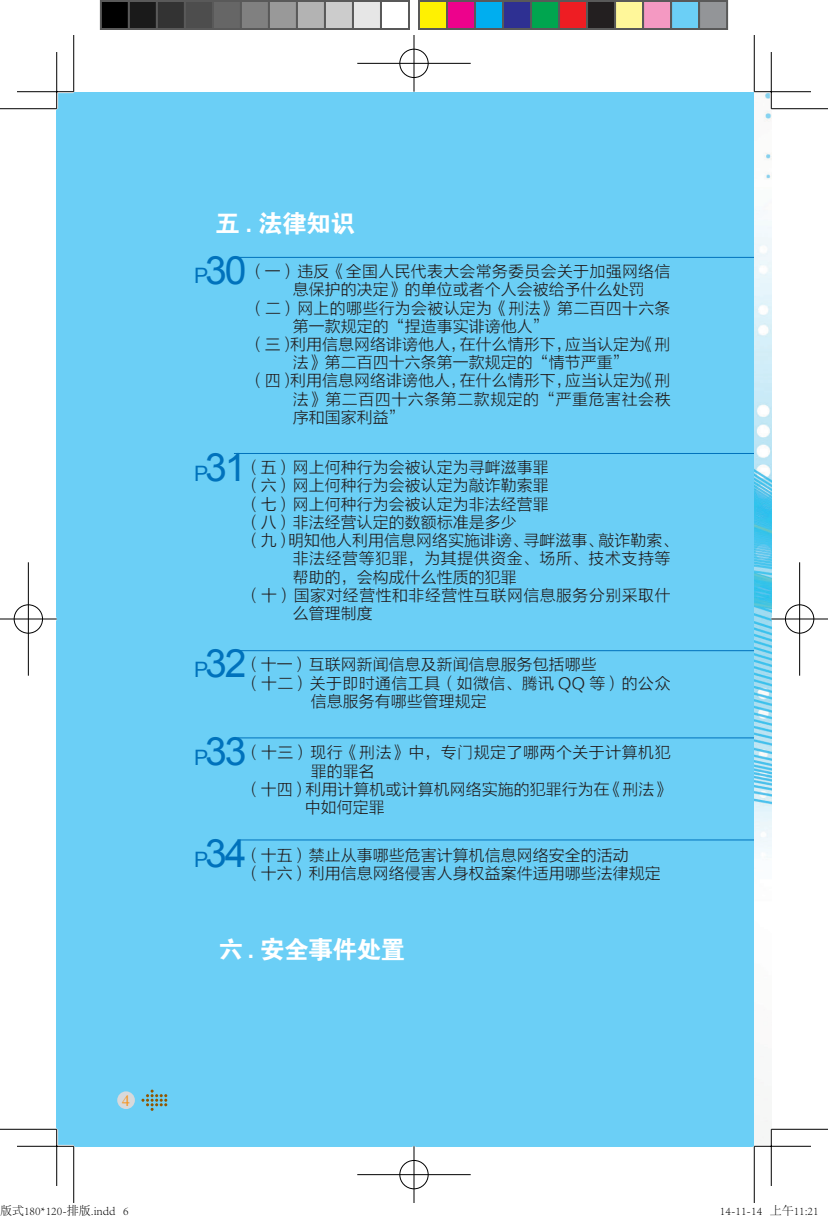
<style>
.page{position:relative;width:828px;height:1221px;background:#fff}
.page>*{position:absolute;margin:0;border:0;box-sizing:border-box;transform-origin:0 0}
.t1{font:39px "Arial";letter-spacing:-.05em;color:#0072bc}
.t2{font:24.8px "FZDHTJW GB1 0";letter-spacing:-.025em;color:#fff}
.t3{font:16px/18.2px "FZLTXHK";color:#231f20}
.t4{font:16px "FZLTXHK";letter-spacing:.03em;color:#231f20}
.t5{font:16px "FZLTXHK";letter-spacing:.025em;color:#231f20}
.t6{font:16px "FZLTXHK";letter-spacing:.02em;color:#231f20}
.t7{font:15.6px "Times";color:#f7931d}
.t8{font:300 12px "Adobe Song Std";color:#000}
.s1{font-size:21.2px}
</style>
<div class="page">
<div style="left:57px;top:92px;width:697px;height:1054px;background:#6bcff6"></div>
<hr style="left:237px;top:737px;width:517px;height:1px;background:#0072bc">
<hr style="left:237px;top:840px;width:517px;height:1px;background:#0072bc">
<hr style="left:237px;top:257px;width:517px;height:1px;background:#0072bc">
<hr style="left:234px;top:453px;width:520px;height:1px;background:#0072bc">
<hr style="left:237px;top:650px;width:517px;height:1px;background:#0072bc">
<img style="left:754px;top:93px;width:17px;height:1048px">
<svg style="left:141px;top:1089px;width:26px;height:22px"></svg>
<div style="left:117px;top:1091px;width:18px;height:18px;background:#d8d9db;border-radius:50%"></div>
<hr style="left:17px;top:90px;width:57px;height:3px;background:#fff">
<hr style="left:17px;top:1145px;width:57px;height:3px;background:#fff">
<hr style="left:55px;top:52px;width:3px;height:57px;background:#fff">
<hr style="left:55px;top:1129px;width:3px;height:57px;background:#fff">
<hr style="left:770px;top:52px;width:2px;height:57px;background:#fff">
<hr style="left:770px;top:1129px;width:2px;height:57px;background:#fff">
<hr style="left:0;top:108px;width:57px;height:1px;background:#000">
<hr style="left:771px;top:108px;width:57px;height:1px;background:#000">
<hr style="left:0;top:1129px;width:57px;height:1px;background:#000">
<hr style="left:771px;top:1129px;width:57px;height:1px;background:#000">
<hr style="left:73px;top:35px;width:1px;height:57px;background:#000">
<hr style="left:73px;top:1146px;width:1px;height:57px;background:#000">
<hr style="left:754px;top:35px;width:1px;height:57px;background:#000">
<hr style="left:754px;top:1146px;width:1px;height:57px;background:#000">
<hr style="left:17px;top:91px;width:57px;height:1px;background:#000">
<hr style="left:754px;top:91px;width:57px;height:1px;background:#000">
<hr style="left:17px;top:1146px;width:57px;height:1px;background:#000">
<hr style="left:754px;top:1146px;width:57px;height:1px;background:#000">
<hr style="left:56px;top:52px;width:1px;height:57px;background:#000">
<hr style="left:56px;top:1129px;width:1px;height:57px;background:#000">
<hr style="left:771px;top:52px;width:1px;height:57px;background:#000">
<hr style="left:771px;top:1129px;width:1px;height:57px;background:#000">
<div style="left:398px;top:48px;width:31px;height:31px;border:3px solid #fff;border-radius:50%"></div>
<hr style="left:357px;top:62px;width:114px;height:3px;background:#fff">
<hr style="left:412px;top:35px;width:3px;height:57px;background:#fff">
<div style="left:399px;top:49px;width:29px;height:29px;border:1px solid #000;border-radius:50%"></div>
<hr style="left:357px;top:63px;width:114px;height:1px;background:#000">
<hr style="left:414px;top:35px;width:1px;height:57px;background:#000">
<div style="left:398px;top:1159px;width:31px;height:31px;border:3px solid #fff;border-radius:50%"></div>
<hr style="left:357px;top:1173px;width:114px;height:3px;background:#fff">
<hr style="left:412px;top:1146px;width:3px;height:57px;background:#fff">
<div style="left:399px;top:1160px;width:29px;height:29px;border:1px solid #000;border-radius:50%"></div>
<hr style="left:357px;top:1174px;width:114px;height:1px;background:#000">
<hr style="left:414px;top:1146px;width:1px;height:57px;background:#000">
<div style="left:13px;top:603px;width:31px;height:32px;border:3px solid #fff;border-radius:50%"></div>
<hr style="left:0;top:618px;width:57px;height:2px;background:#fff">
<hr style="left:27px;top:562px;width:3px;height:114px;background:#fff">
<div style="left:14px;top:604px;width:29px;height:29px;border:1px solid #000;border-radius:50%"></div>
<hr style="left:0;top:619px;width:57px;height:1px;background:#000">
<hr style="left:28px;top:562px;width:1px;height:114px;background:#000">
<div style="left:784px;top:603px;width:31px;height:32px;border:3px solid #fff;border-radius:50%"></div>
<hr style="left:771px;top:618px;width:57px;height:2px;background:#fff">
<hr style="left:798px;top:562px;width:3px;height:114px;background:#fff">
<div style="left:785px;top:604px;width:29px;height:29px;border:1px solid #000;border-radius:50%"></div>
<hr style="left:771px;top:619px;width:57px;height:1px;background:#000">
<hr style="left:799px;top:562px;width:1px;height:114px;background:#000">
<div style="left:101px;top:1px;width:28px;height:28px;background:#000"></div>
<div style="left:100px;top:0;width:30px;height:30px;border:2px solid #595959"></div>
<div style="left:129px;top:1px;width:28px;height:28px;background:#1a1a1a"></div>
<div style="left:128px;top:0;width:30px;height:30px;border:2px solid #595959"></div>
<div style="left:157px;top:1px;width:28px;height:28px;background:#333"></div>
<div style="left:156px;top:0;width:30px;height:30px;border:2px solid #595959"></div>
<div style="left:185px;top:1px;width:28px;height:28px;background:#4d4d4d"></div>
<div style="left:184px;top:0;width:30px;height:30px;border:2px solid #595959"></div>
<div style="left:213px;top:1px;width:28px;height:28px;background:#666"></div>
<div style="left:212px;top:0;width:30px;height:30px;border:2px solid #595959"></div>
<div style="left:241px;top:1px;width:28px;height:28px;background:#808080"></div>
<div style="left:240px;top:0;width:30px;height:30px;border:2px solid #595959"></div>
<div style="left:269px;top:1px;width:28px;height:28px;background:#999"></div>
<div style="left:268px;top:0;width:30px;height:30px;border:2px solid #595959"></div>
<div style="left:297px;top:1px;width:28px;height:28px;background:#b3b3b3"></div>
<div style="left:296px;top:0;width:30px;height:30px;border:2px solid #595959"></div>
<div style="left:325px;top:1px;width:28px;height:28px;background:#ccc"></div>
<div style="left:324px;top:0;width:30px;height:30px;border:2px solid #595959"></div>
<div style="left:353px;top:1px;width:28px;height:28px;background:#e6e6e6"></div>
<div style="left:352px;top:0;width:30px;height:30px;border:2px solid #595959"></div>
<div style="left:380px;top:0;width:30px;height:30px;border:2px solid #595959"></div>
<div style="left:419px;top:1px;width:28px;height:28px;background:#fff101"></div>
<div style="left:418px;top:0;width:30px;height:30px;border:2px solid #595959"></div>
<div style="left:447px;top:1px;width:28px;height:28px;background:#ed028c"></div>
<div style="left:446px;top:0;width:30px;height:30px;border:2px solid #595959"></div>
<div style="left:475px;top:1px;width:28px;height:28px;background:#00aeef"></div>
<div style="left:474px;top:0;width:30px;height:30px;border:2px solid #595959"></div>
<div style="left:503px;top:1px;width:28px;height:28px;background:#2e3092"></div>
<div style="left:502px;top:0;width:30px;height:30px;border:2px solid #595959"></div>
<div style="left:531px;top:1px;width:28px;height:28px;background:#00a54f"></div>
<div style="left:530px;top:0;width:30px;height:30px;border:2px solid #595959"></div>
<div style="left:559px;top:1px;width:28px;height:28px;background:#ee1d23"></div>
<div style="left:558px;top:0;width:30px;height:30px;border:2px solid #595959"></div>
<div style="left:587px;top:1px;width:28px;height:28px;background:#231f20"></div>
<div style="left:586px;top:0;width:30px;height:30px;border:2px solid #595959"></div>
<div style="left:615px;top:1px;width:28px;height:28px;background:#fff79a"></div>
<div style="left:614px;top:0;width:30px;height:30px;border:2px solid #595959"></div>
<div style="left:643px;top:1px;width:28px;height:28px;background:#f499c2"></div>
<div style="left:642px;top:0;width:30px;height:30px;border:2px solid #595959"></div>
<div style="left:671px;top:1px;width:28px;height:28px;background:#6bcff6"></div>
<div style="left:670px;top:0;width:30px;height:30px;border:2px solid #595959"></div>
<div style="left:699px;top:1px;width:28px;height:28px;background:#939598"></div>
<div style="left:698px;top:0;width:30px;height:30px;border:2px solid #595959"></div>
<svg style="left:56px;top:1180px;width:19px;height:23px"></svg>
<h2 class="t2" style="left:215px;top:210px;width:141px">五 . 法律知识</h2>
<h1 class="t1" style="left:194px;top:245px;width:54px"><span class="s1">P</span>30</h1>
<p class="t3" style="left:249px;top:263px;width:423px">（一）违反《全国人民代表大会常务委员会关于加强网络信</p>
<p class="t3" style="left:293px;top:281px;width:353px">息保护的决定》的单位或者个人会被给予什么处罚</p>
<p class="t3" style="left:249px;top:299px;width:423px">（二）网上的哪些行为会被认定为《刑法》第二百四十六条</p>
<p class="t3" style="left:293px;top:317px;width:257px">第一款规定的“捏造事实诽谤他人”</p>
<p class="t3" style="left:249px;top:336px;width:423px">（三）利用信息网络诽谤他人，在什么情形下，应当认定为《刑</p>
<p class="t3" style="left:293px;top:354px;width:337px">法》第二百四十六条第一款规定的“情节严重”</p>
<p class="t3" style="left:249px;top:372px;width:423px">（四）利用信息网络诽谤他人，在什么情形下，应当认定为《刑</p>
<p class="t4" style="left:293px;top:390px;width:379px">法》第二百四十六条第二款规定的“严重危害社会秩</p>
<p class="t3" style="left:293px;top:409px;width:113px">序和国家利益”</p>
<h1 class="t1" style="left:194px;top:442px;width:54px"><span class="s1">P</span>31</h1>
<p class="t3" style="left:245px;top:459px;width:305px">（五）网上何种行为会被认定为寻衅滋事罪</p>
<p class="t3" style="left:245px;top:477px;width:305px">（六）网上何种行为会被认定为敲诈勒索罪</p>
<p class="t3" style="left:245px;top:495px;width:305px">（七）网上何种行为会被认定为非法经营罪</p>
<p class="t3" style="left:245px;top:513px;width:273px">（八）非法经营认定的数额标准是多少</p>
<p class="t3" style="left:245px;top:532px;width:435px">（九）明知他人利用信息网络实施诽谤、寻衅滋事、敲诈勒索、</p>
<p class="t4" style="left:293px;top:550px;width:379px">非法经营等犯罪，为其提供资金、场所、技术支持等</p>
<p class="t3" style="left:293px;top:568px;width:225px">帮助的，会构成什么性质的犯罪</p>
<p class="t5" style="left:245px;top:586px;width:427px">（十）国家对经营性和非经营性互联网信息服务分别采取什</p>
<p class="t3" style="left:293px;top:605px;width:81px">么管理制度</p>
<h1 class="t1" style="left:194px;top:638px;width:54px"><span class="s1">P</span>32</h1>
<p class="t3" style="left:245px;top:656px;width:353px">（十一）互联网新闻信息及新闻信息服务包括哪些</p>
<p class="t6" style="left:245px;top:674px;width:427px">（十二）关于即时通信工具（如微信、腾讯 QQ 等）的公众</p>
<p class="t3" style="left:311px;top:692px;width:177px">信息服务有哪些管理规定</p>
<h1 class="t1" style="left:194px;top:726px;width:54px"><span class="s1">P</span>33</h1>
<p class="t4" style="left:245px;top:744px;width:427px">（十三）现行《刑法》中，专门规定了哪两个关于计算机犯</p>
<p class="t3" style="left:311px;top:762px;width:65px">罪的罪名</p>
<p class="t3" style="left:245px;top:780px;width:427px">（十四）利用计算机或计算机网络实施的犯罪行为在《刑法》</p>
<p class="t3" style="left:305px;top:799px;width:81px">中如何定罪</p>
<h1 class="t1" style="left:194px;top:828px;width:54px"><span class="s1">P</span>34</h1>
<p class="t3" style="left:245px;top:846px;width:417px">（十五）禁止从事哪些危害计算机信息网络安全的活动<br>（十六）利用信息网络侵害人身权益案件适用哪些法律规定</p>
<p class="t7" style="left:122px;top:1086px;width:9px">4</p>
<h2 class="t2" style="left:218px;top:935px;width:188px">六 . 安全事件处置</h2>
<p class="t8" style="left:0;top:1204px;width:130px">版式180*120-排版.indd 6</p>
<p class="t8" style="left:720px;top:1204px;width:100px">14-11-14 上午11:21</p>
</div>
